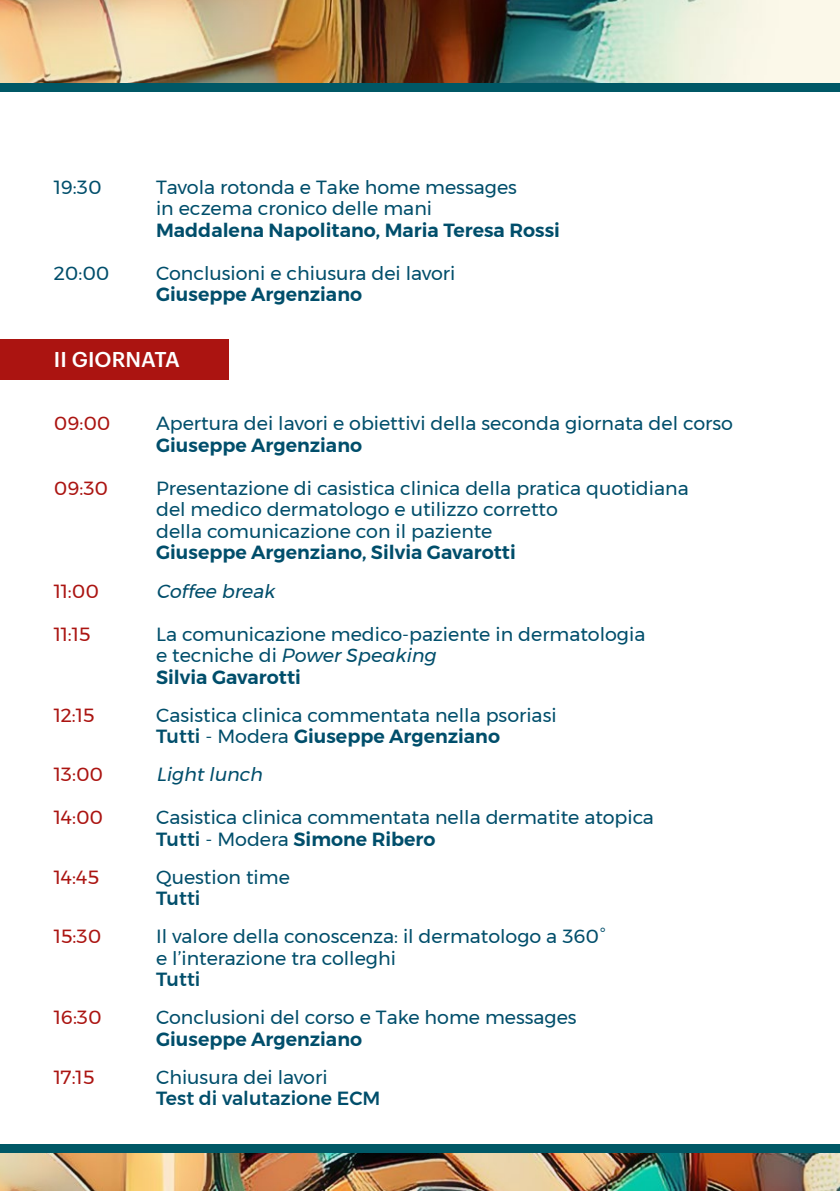
<style>
.page{position:relative;width:840px;height:1191px;background:#fff}
.page>*{position:absolute;margin:0;border:0;box-sizing:border-box;transform-origin:0 0}
.t1{font:500 21px "Graphik";color:#fff}
.t2{font:19px/21.6px "Montserrat";color:#004e6b}
.t3{font:600 19px "Montserrat";color:#004e6b}
.t4{font:19px "Montserrat";color:#ab1411}
.t5{font:500 19px "Montserrat";color:#004e6b}
.t6{font:italic 19px "Montserrat";color:#004e6b}
.s1{font-style:italic}
.s2{font-weight:600}
.s3{font-weight:500}
</style>
<div class="page">
<img style="left:0;top:0;width:839px;height:83px">
<img style="left:0;top:1152px;width:839px;height:39px">
<div style="left:0;top:83px;width:839px;height:9px;background:#005866"></div>
<div style="left:0;top:1143px;width:839px;height:9px;background:#005866"></div>
<div style="left:0;top:339px;width:228px;height:41px;background:#ab1411"></div>
<p class="t2" style="left:54px;top:176px;width:49px">19:30</p>
<p class="t2" style="left:156px;top:176px;width:362px">Tavola rotonda e Take home messages in eczema cronico delle mani</p>
<p class="t3" style="left:156px;top:215px;width:405px">Maddalena Napolitano, Maria Teresa Rossi</p>
<p class="t2" style="left:54px;top:262px;width:57px">20:00</p>
<p class="t2" style="left:156px;top:262px;width:301px">Conclusioni e chiusura dei lavori</p>
<p class="t3" style="left:156px;top:279px;width:207px">Giuseppe Argenziano</p>
<p class="t1" style="left:54px;top:343px;width:127px">II GIORNATA</p>
<p class="t4" style="left:54px;top:409px;width:58px">09:00</p>
<p class="t2" style="left:156px;top:412px;width:578px">Apertura dei lavori e obiettivi della seconda giornata del corso</p>
<p class="t3" style="left:156px;top:430px;width:207px">Giuseppe Argenziano</p>
<p class="t4" style="left:54px;top:474px;width:56px">09:30</p>
<p class="t2" style="left:156px;top:477px;width:534px">Presentazione di casistica clinica della pratica quotidiana del medico dermatologo e utilizzo corretto<br>della comunicazione con il paziente</p>
<p class="t3" style="left:156px;top:537px;width:361px">Giuseppe Argenziano, Silvia Gavarotti</p>
<p class="t4" style="left:54px;top:576px;width:46px">11:00</p>
<p class="t6" style="left:156px;top:576px;width:125px">Coffee break</p>
<p class="t4" style="left:54px;top:619px;width:38px">11:15</p>
<p class="t2" style="left:156px;top:623px;width:490px">La comunicazione medico-paziente in dermatologia e tecniche di <span class="s1">Power Speaking<br></span><span class="s2">Silvia Gavarotti</span></p>
<p class="t4" style="left:54px;top:700px;width:42px">12:15</p>
<p class="t2" style="left:156px;top:704px;width:402px">Casistica clinica commentata nella psoriasi<br><span class="s3">Tutti</span> - Modera <span class="s2">Giuseppe Argenziano</span></p>
<p class="t4" style="left:54px;top:760px;width:51px">13:00</p>
<p class="t6" style="left:156px;top:760px;width:113px">Lightlunch</p>
<p class="t4" style="left:54px;top:803px;width:51px">14:00</p>
<p class="t2" style="left:156px;top:806px;width:499px">Casistica clinica commentata nella dermatite atopica<br><span class="s3">Tutti</span> - Modera <span class="s2">Simone Ribero</span></p>
<p class="t4" style="left:54px;top:862px;width:47px">14:45</p>
<p class="t2" style="left:156px;top:866px;width:135px">Question time</p>
<p class="t5" style="left:156px;top:883px;width:46px">Tutti</p>
<p class="t4" style="left:54px;top:922px;width:49px">15:30</p>
<p class="t2" style="left:156px;top:925px;width:450px">Il valore della conoscenza: il dermatologo a 360° e l’interazione tra colleghi</p>
<p class="t5" style="left:156px;top:964px;width:46px">Tutti</p>
<p class="t4" style="left:54px;top:1003px;width:49px">16:30</p>
<p class="t2" style="left:156px;top:1006px;width:422px">Conclusioni del corso e Take home messages</p>
<p class="t3" style="left:156px;top:1024px;width:207px">Giuseppe Argenziano</p>
<p class="t4" style="left:54px;top:1062px;width:42px">17:15</p>
<p class="t2" style="left:156px;top:1066px;width:173px">Chiusura dei lavori</p>
<p class="t5" style="left:156px;top:1083px;width:226px">Test di valutazione ECM</p>
</div>
